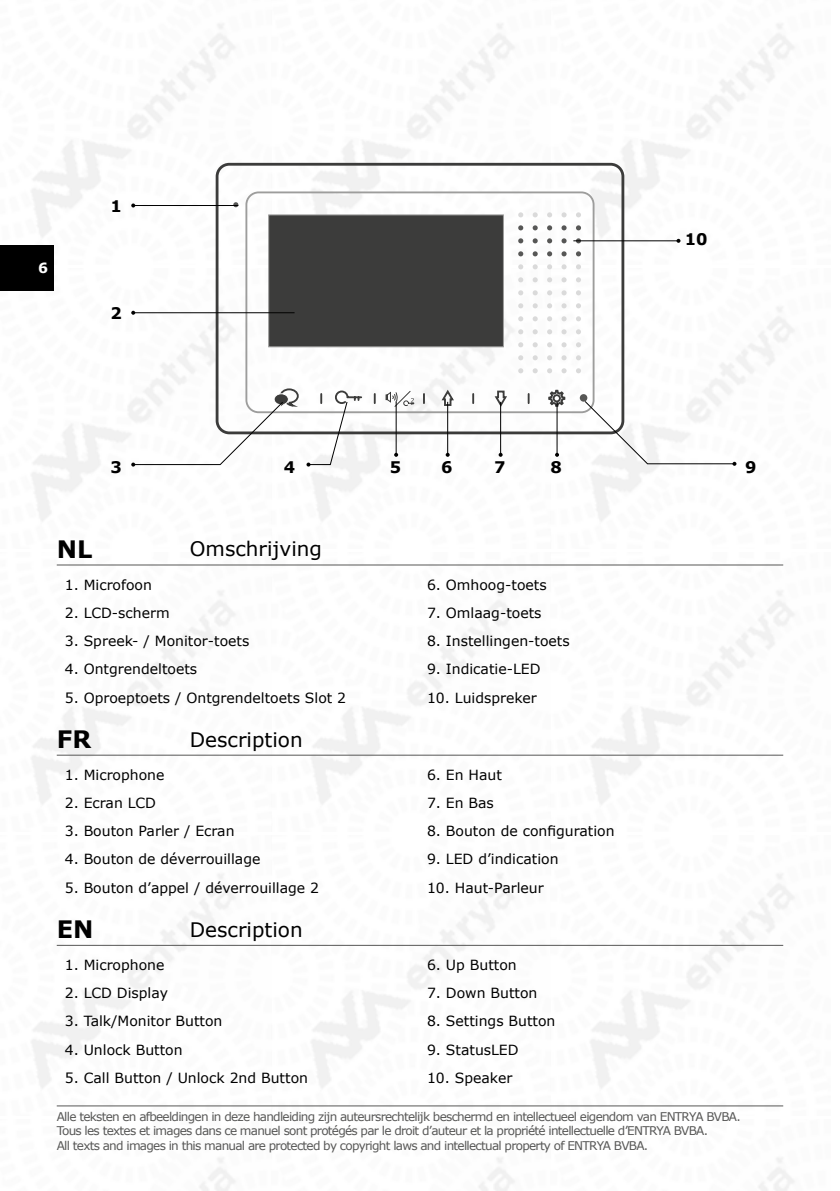
<style>
.page{position:relative;width:840px;height:1191px;background:#fff}
.page>*{position:absolute;margin:0;border:0;box-sizing:border-box;transform-origin:0 0}
.t1{font:700 24px "Verdana";color:#000}
.t2{font:20px "Verdana";color:#000}
.t3{font:700 16px "Verdana";color:#000}
.t4{font:14px "Verdana";color:#000}
.t5{font:700 14px "Verdana";color:#fff}
.t6{font:12px/14.4px "Verdana";letter-spacing:-.06em;color:#575756}
</style>
<div class="page">
<img style="left:31px;top:24px;width:764px;height:240px">
<img style="left:31px;top:269px;width:764px;height:252px">
<div style="left:0;top:245px;width:54px;height:46px;background:#000"></div>
<hr style="left:57px;top:1105px;width:725px;height:1px;background:#575756">
<div style="left:215px;top:163px;width:409px;height:271px;border:3px solid #3c3c3b;border-radius:12px"></div>
<div style="left:245px;top:191px;width:349px;height:222px;border:2px solid #9d9d9c;border-radius:12px"></div>
<div style="left:268px;top:214px;width:235px;height:133px;background:#3c3c3b;border:1px solid #9d9d9c"></div>
<svg style="left:518px;top:212px;width:5px;height:5px"></svg>
<svg style="left:532px;top:212px;width:5px;height:5px"></svg>
<svg style="left:546px;top:212px;width:6px;height:5px"></svg>
<svg style="left:561px;top:212px;width:5px;height:5px"></svg>
<svg style="left:575px;top:212px;width:5px;height:5px"></svg>
<svg style="left:518px;top:225px;width:5px;height:5px"></svg>
<div style="left:579px;top:394px;width:8px;height:8px;background:#575756;border-radius:50%"></div>
<svg style="left:233px;top:202px;width:5px;height:5px"></svg>
<svg style="left:532px;top:225px;width:5px;height:5px"></svg>
<svg style="left:546px;top:225px;width:6px;height:5px"></svg>
<svg style="left:561px;top:225px;width:5px;height:5px"></svg>
<svg style="left:575px;top:225px;width:5px;height:5px"></svg>
<svg style="left:518px;top:238px;width:5px;height:5px"></svg>
<svg style="left:532px;top:238px;width:5px;height:5px"></svg>
<svg style="left:546px;top:238px;width:6px;height:5px"></svg>
<svg style="left:561px;top:238px;width:5px;height:5px"></svg>
<svg style="left:575px;top:238px;width:5px;height:5px"></svg>
<svg style="left:518px;top:251px;width:5px;height:5px"></svg>
<svg style="left:532px;top:251px;width:5px;height:5px"></svg>
<svg style="left:546px;top:251px;width:6px;height:5px"></svg>
<svg style="left:561px;top:251px;width:5px;height:5px"></svg>
<svg style="left:575px;top:251px;width:5px;height:5px"></svg>
<svg style="left:518px;top:264px;width:5px;height:5px"></svg>
<svg style="left:532px;top:264px;width:5px;height:5px"></svg>
<svg style="left:547px;top:264px;width:5px;height:5px"></svg>
<svg style="left:561px;top:264px;width:5px;height:5px"></svg>
<svg style="left:576px;top:264px;width:4px;height:5px"></svg>
<svg style="left:518px;top:277px;width:5px;height:5px"></svg>
<svg style="left:532px;top:277px;width:5px;height:5px"></svg>
<svg style="left:546px;top:277px;width:6px;height:5px"></svg>
<svg style="left:561px;top:277px;width:5px;height:5px"></svg>
<svg style="left:575px;top:277px;width:5px;height:5px"></svg>
<svg style="left:518px;top:290px;width:5px;height:5px"></svg>
<svg style="left:532px;top:290px;width:5px;height:5px"></svg>
<svg style="left:546px;top:290px;width:6px;height:5px"></svg>
<svg style="left:561px;top:290px;width:5px;height:5px"></svg>
<svg style="left:575px;top:290px;width:5px;height:5px"></svg>
<svg style="left:518px;top:303px;width:5px;height:5px"></svg>
<svg style="left:532px;top:303px;width:5px;height:5px"></svg>
<svg style="left:546px;top:303px;width:6px;height:5px"></svg>
<svg style="left:561px;top:303px;width:5px;height:5px"></svg>
<svg style="left:575px;top:303px;width:5px;height:5px"></svg>
<svg style="left:518px;top:316px;width:5px;height:5px"></svg>
<svg style="left:532px;top:316px;width:5px;height:5px"></svg>
<svg style="left:546px;top:316px;width:6px;height:5px"></svg>
<svg style="left:561px;top:316px;width:5px;height:5px"></svg>
<svg style="left:575px;top:316px;width:5px;height:5px"></svg>
<svg style="left:518px;top:329px;width:5px;height:5px"></svg>
<svg style="left:532px;top:329px;width:5px;height:5px"></svg>
<svg style="left:546px;top:329px;width:6px;height:5px"></svg>
<svg style="left:561px;top:329px;width:5px;height:5px"></svg>
<svg style="left:575px;top:329px;width:5px;height:5px"></svg>
<svg style="left:518px;top:342px;width:5px;height:5px"></svg>
<svg style="left:532px;top:342px;width:5px;height:5px"></svg>
<svg style="left:546px;top:342px;width:6px;height:5px"></svg>
<svg style="left:561px;top:342px;width:5px;height:5px"></svg>
<svg style="left:575px;top:342px;width:5px;height:5px"></svg>
<svg style="left:518px;top:355px;width:5px;height:5px"></svg>
<svg style="left:532px;top:355px;width:5px;height:5px"></svg>
<svg style="left:546px;top:355px;width:6px;height:5px"></svg>
<svg style="left:561px;top:355px;width:5px;height:5px"></svg>
<svg style="left:575px;top:355px;width:5px;height:5px"></svg>
<svg style="left:518px;top:368px;width:5px;height:5px"></svg>
<svg style="left:532px;top:368px;width:5px;height:5px"></svg>
<svg style="left:546px;top:368px;width:6px;height:5px"></svg>
<svg style="left:561px;top:368px;width:5px;height:5px"></svg>
<svg style="left:575px;top:368px;width:5px;height:5px"></svg>
<svg style="left:373px;top:394px;width:2px;height:9px"></svg>
<svg style="left:527px;top:394px;width:2px;height:9px"></svg>
<svg style="left:547px;top:389px;width:19px;height:19px"></svg>
<svg style="left:439px;top:388px;width:69px;height:21px"></svg>
<svg style="left:385px;top:390px;width:29px;height:18px"></svg>
<hr style="left:133px;top:312px;width:161px;height:1px;background:#000">
<svg style="left:131px;top:311px;width:4px;height:4px"></svg>
<hr style="left:133px;top:205px;width:105px;height:1px;background:#000">
<svg style="left:131px;top:203px;width:4px;height:4px"></svg>
<hr style="left:573px;top:240px;width:105px;height:1px;background:#000">
<svg style="left:676px;top:239px;width:4px;height:4px"></svg>
<svg style="left:131px;top:387px;width:168px;height:79px"></svg>
<svg style="left:306px;top:389px;width:57px;height:77px"></svg>
<hr style="left:395px;top:402px;width:1px;height:53px;background:#000">
<svg style="left:394px;top:453px;width:4px;height:4px"></svg>
<hr style="left:447px;top:402px;width:1px;height:53px;background:#000">
<svg style="left:445px;top:453px;width:4px;height:4px"></svg>
<hr style="left:500px;top:402px;width:1px;height:53px;background:#000">
<svg style="left:498px;top:453px;width:4px;height:4px"></svg>
<hr style="left:556px;top:402px;width:1px;height:53px;background:#000">
<svg style="left:554px;top:453px;width:4px;height:4px"></svg>
<svg style="left:583px;top:400px;width:153px;height:66px"></svg>
<hr style="left:57px;top:564px;width:725px;height:1px;background:#575756">
<hr style="left:57px;top:754px;width:725px;height:1px;background:#575756">
<hr style="left:57px;top:945px;width:725px;height:1px;background:#575756">
<p class="t5" style="left:38px;top:258px;width:11px">6</p>
<p class="t3" style="left:111px;top:194px;width:13px">1</p>
<p class="t3" style="left:111px;top:302px;width:13px">2</p>
<p class="t3" style="left:684px;top:228px;width:24px">10</p>
<p class="t3" style="left:111px;top:455px;width:13px">3</p>
<p class="t3" style="left:283px;top:455px;width:13px">4</p>
<p class="t3" style="left:389px;top:455px;width:13px">5</p>
<p class="t3" style="left:441px;top:455px;width:13px">6</p>
<p class="t3" style="left:494px;top:455px;width:13px">7</p>
<p class="t3" style="left:550px;top:455px;width:13px">8</p>
<p class="t3" style="left:744px;top:455px;width:13px">9</p>
<h1 class="t1" style="left:57px;top:532px;width:37px">NL</h1>
<h2 class="t2" style="left:190px;top:535px;width:134px">Omschrijving</h2>
<p class="t4" style="left:65px;top:575px;width:89px">1. Microfoon</p>
<p class="t4" style="left:427px;top:575px;width:121px">6. Omhoog-toets</p>
<p class="t4" style="left:65px;top:603px;width:106px">2. LCD-scherm</p>
<p class="t4" style="left:427px;top:603px;width:116px">7. Omlaag-toets</p>
<p class="t4" style="left:65px;top:631px;width:186px">3. Spreek- / Monitor-toets</p>
<p class="t4" style="left:427px;top:631px;width:144px">8. Instellingen-toets</p>
<p class="t4" style="left:65px;top:659px;width:134px">4. Ontgrendeltoets</p>
<p class="t4" style="left:427px;top:659px;width:115px">9. Indicatie-LED</p>
<p class="t4" style="left:65px;top:688px;width:283px">5. Oproeptoets / Ontgrendeltoets Slot 2</p>
<p class="t4" style="left:427px;top:688px;width:111px">10. Luidspreker</p>
<h1 class="t1" style="left:57px;top:722px;width:36px">FR</h1>
<h2 class="t2" style="left:190px;top:725px;width:114px">Description</h2>
<p class="t4" style="left:65px;top:765px;width:101px">1. Microphone</p>
<p class="t4" style="left:427px;top:765px;width:76px">6. En Haut</p>
<p class="t4" style="left:65px;top:793px;width:93px">2. Ecran LCD</p>
<p class="t4" style="left:427px;top:793px;width:68px">7. En Bas</p>
<p class="t4" style="left:65px;top:821px;width:171px">3. Bouton Parler / Ecran</p>
<p class="t4" style="left:427px;top:821px;width:189px">8. Bouton de configuration</p>
<p class="t4" style="left:65px;top:849px;width:197px">4. Bouton de déverrouillage</p>
<p class="t4" style="left:427px;top:849px;width:133px">9. LED d’indication</p>
<p class="t4" style="left:65px;top:878px;width:256px">5. Bouton d’appel / déverrouillage 2</p>
<p class="t4" style="left:427px;top:878px;width:118px">10. Haut-Parleur</p>
<h1 class="t1" style="left:57px;top:912px;width:38px">EN</h1>
<h2 class="t2" style="left:190px;top:915px;width:114px">Description</h2>
<p class="t4" style="left:65px;top:955px;width:101px">1. Microphone</p>
<p class="t4" style="left:427px;top:955px;width:91px">6. Up Button</p>
<p class="t4" style="left:65px;top:983px;width:105px">2. LCD Display</p>
<p class="t4" style="left:427px;top:983px;width:112px">7. Down Button</p>
<p class="t4" style="left:65px;top:1011px;width:159px">3. Talk/Monitor Button</p>
<p class="t4" style="left:427px;top:1011px;width:130px">8. Settings Button</p>
<p class="t4" style="left:65px;top:1040px;width:119px">4. Unlock Button</p>
<p class="t4" style="left:427px;top:1040px;width:93px">9. StatusLED</p>
<p class="t4" style="left:65px;top:1068px;width:245px">5. Call Button / Unlock 2nd Button</p>
<p class="t4" style="left:427px;top:1068px;width:87px">10. Speaker</p>
<p class="t6" style="left:57px;top:1109px;width:685px">Alle teksten en afbeeldingen in deze handleiding zijn auteursrechtelijk beschermd en intellectueel eigendom van ENTRYA BVBA.<br>Tous les textes et images dans ce manuel sont protégés par le droit d’auteur et la propriété intellectuelle d’ENTRYA BVBA.<br>All texts and images in this manual are protected by copyright laws and intellectual property of ENTRYA BVBA.</p>
</div>
